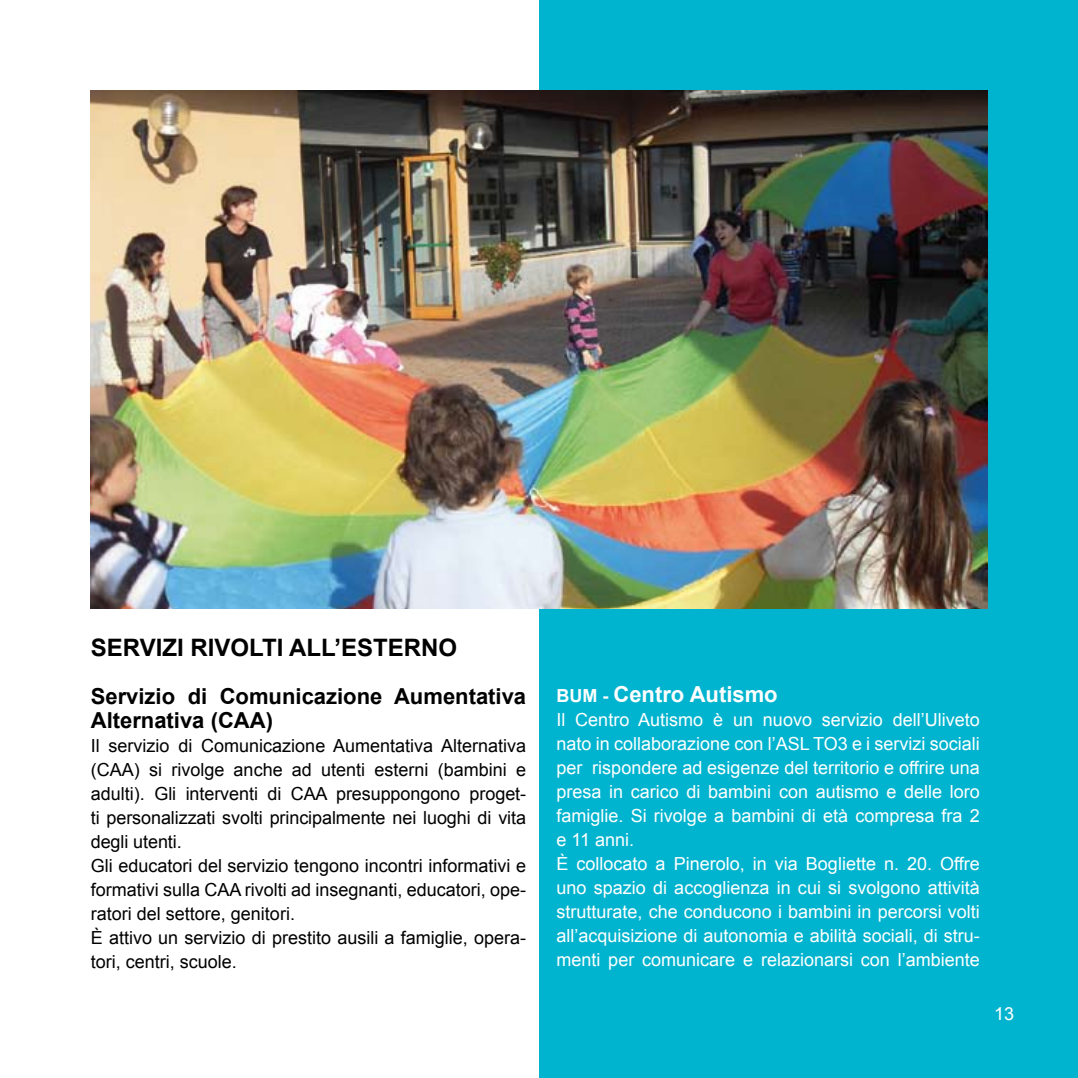
<style>
.page{position:relative;width:1078px;height:1078px;background:#fff}
.page>*{position:absolute;margin:0;border:0;box-sizing:border-box;transform-origin:0 0}
.t1{font:700 24px "Arial";color:#000}
.t2{font:700 22px/24px "Arial";color:#000}
.t3{font:700 22px "Arial";color:#fff}
.t4{font:18px/24px "Arial";color:#fff}
.t5{font:18px/24px "Arial";color:#000}
.s1{font-size:18px}
</style>
<div class="page">
<div style="left:539px;top:0;width:538px;height:1077px;background:#00b4cf"></div>
<img style="left:91px;top:91px;width:895px;height:518px">
<h1 class="t1" style="left:91px;top:631px;width:368px">SERVIZI RIVOLTI ALL’ESTERNO</h1>
<p class="t2" style="left:91px;top:684px;width:437px">Servizio di Comunicazione Aumentativa<br>Alternativa (CAA)</p>
<p class="t5" style="left:91px;top:733px;width:437px">Il servizio di Comunicazione Aumentativa Alternativa (CAA) si rivolge anche ad utenti esterni (bambini e adulti). Gli interventi di CAA presuppongono proget&shy;ti personalizzati svolti principalmente nei luoghi di vita degli utenti.<br>Gli educatori del servizio tengono incontri informativi e formativi sulla CAA rivolti ad insegnanti, educatori, ope&shy;ratori del settore, genitori.<br>è attivo un servizio di prestito ausili a famiglie, opera&shy;tori, centri, scuole.</p>
<p class="t3" style="left:556px;top:679px;width:223px"><span class="s1">BUM -</span> Centro Autismo</p>
<p class="t4" style="left:556px;top:707px;width:425px">Il Centro Autismo è un nuovo servizio dell’Uliveto nato in collaborazione con l’ASL TO3 e i servizi sociali per rispondere ad esigenze del territorio e offrire una presa in carico di bambini con autismo e delle loro famiglie. Si rivolge a bambini di età compresa fra 2 e 11 anni.<br>È collocato a Pinerolo, in via Bogliette n. 20. Offre uno spazio di accoglienza in cui si svolgono attività strutturate, che conducono i bambini in percorsi volti all’acquisizione di autonomia e abilità sociali, di stru&shy;menti per comunicare e relazionarsi con l’ambiente</p>
<p class="t4" style="left:993px;top:1001px;width:22px">13</p>
</div>
